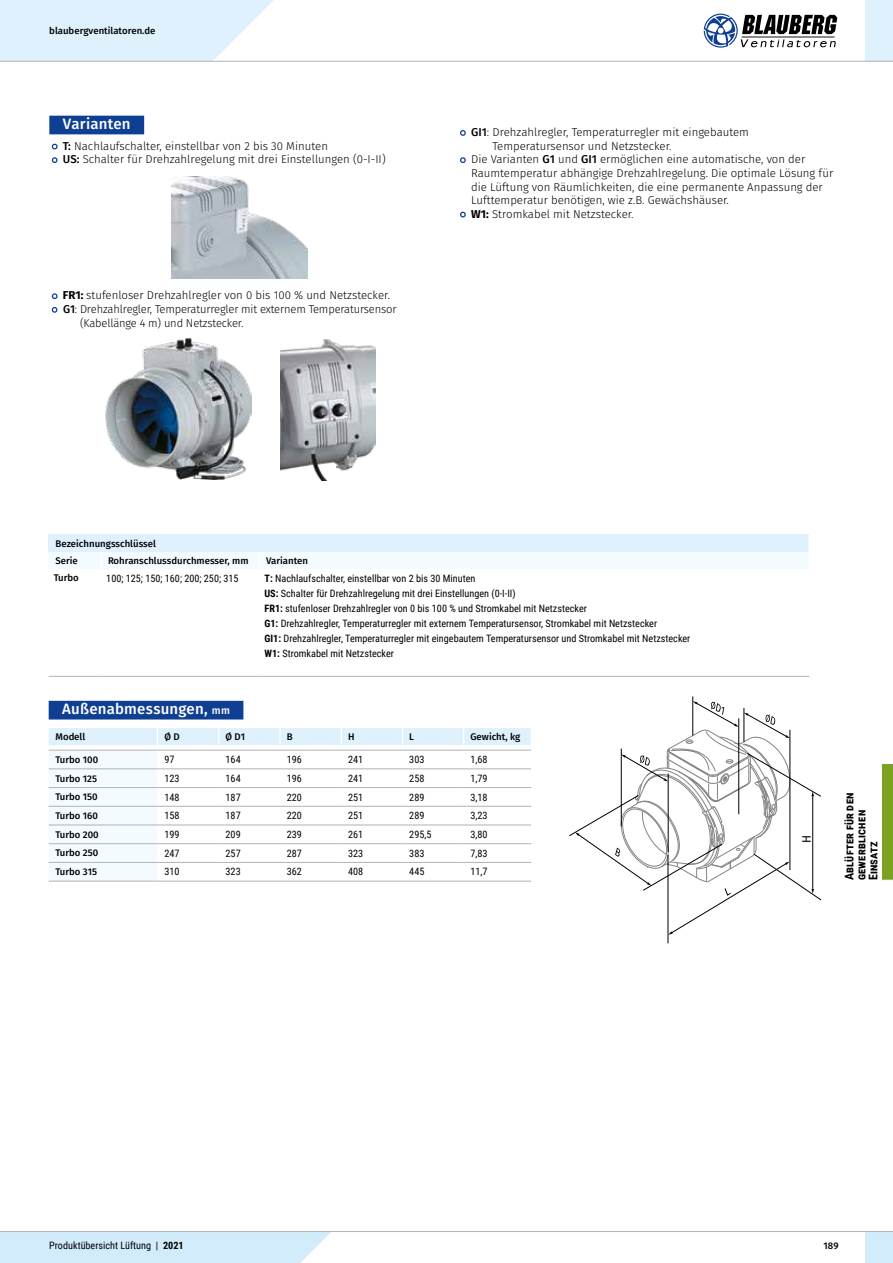
<style>
.page{position:relative;width:893px;height:1263px;background:#fff}
.page>*{position:absolute;margin:0;border:0;box-sizing:border-box;transform-origin:0 0}
.t1{font:500 15px "Fira Sans";letter-spacing:.01em;color:#fff}
.t2{font:12.3px "Fira Sans";color:#000;scale:.95 1}
.t3{font:700 12px/12px "Roboto Condensed";letter-spacing:.02em;color:#000}
.t4{font:300 11.4px/13.6px "Fira Sans";color:#000}
.t5{font:10.2px/15px "Roboto Condensed";color:#000}
.t6{font:500 9.6px/17px "Fira Sans";color:#000}
.s1{font-weight:700;font-size:16.2px;color:#0f3f93}
.s2{font-weight:500}
.s3{font-weight:700}
.s4{font-size:10.5px}
</style>
<div class="page">
<svg style="left:882px;top:764px;width:11px;height:116px"></svg>
<div style="left:49px;top:701px;width:194px;height:18px;background:#0f3f93"></div>
<svg style="left:101px;top:675px;width:708px;height:1px"></svg>
<hr style="left:101px;top:676px;width:158px;height:1px;background:#b1b2b3">
<hr style="left:49px;top:676px;width:52px;height:1px;background:#b1b2b3">
<hr style="left:259px;top:676px;width:550px;height:1px;background:#b1b2b3">
<svg style="left:49px;top:535px;width:760px;height:34px"></svg>
<svg style="left:49px;top:728px;width:482px;height:153px"></svg>
<hr style="left:49px;top:881px;width:109px;height:1px;background:#b1b2b3">
<hr style="left:158px;top:881px;width:61px;height:1px;background:#b1b2b3">
<hr style="left:219px;top:881px;width:61px;height:1px;background:#b1b2b3">
<hr style="left:280px;top:881px;width:61px;height:1px;background:#b1b2b3">
<hr style="left:341px;top:881px;width:61px;height:1px;background:#b1b2b3">
<hr style="left:402px;top:881px;width:62px;height:1px;background:#b1b2b3">
<hr style="left:464px;top:881px;width:67px;height:1px;background:#b1b2b3">
<hr style="left:49px;top:750px;width:109px;height:1px;background:#b1b2b3">
<hr style="left:158px;top:750px;width:61px;height:1px;background:#b1b2b3">
<hr style="left:219px;top:750px;width:61px;height:1px;background:#b1b2b3">
<hr style="left:280px;top:750px;width:61px;height:1px;background:#b1b2b3">
<hr style="left:341px;top:750px;width:61px;height:1px;background:#b1b2b3">
<hr style="left:402px;top:750px;width:62px;height:1px;background:#b1b2b3">
<hr style="left:464px;top:750px;width:67px;height:1px;background:#b1b2b3">
<hr style="left:668px;top:855px;width:1px;height:88px;background:#000">
<hr style="left:692px;top:696px;width:1px;height:39px;background:#000">
<svg style="left:569px;top:701px;width:252px;height:234px"></svg>
<div style="left:49px;top:116px;width:95px;height:18px;background:#0f3f93"></div>
<img style="left:106px;top:338px;width:146px;height:142px">
<img style="left:281px;top:339px;width:95px;height:141px">
<img style="left:172px;top:177px;width:136px;height:102px">
<div style="left:866px;top:1231px;width:27px;height:32px;background:#d3ecfc"></div>
<div style="left:0;top:1232px;width:331px;height:31px;background:#d3ecfc"></div>
<hr style="left:0;top:1231px;width:893px;height:1px;background:#b1b2b3">
<div style="left:866px;top:0;width:27px;height:61px;background:#def1fd"></div>
<svg style="left:704px;top:14px;width:133px;height:34px"></svg>
<svg style="left:0;top:0;width:298px;height:61px"></svg>
<hr style="left:0;top:61px;width:893px;height:1px;background:#b1b2b3">
<p class="t6" style="left:49px;top:23px;width:108px">blaubergventilatoren.de</p>
<h1 class="t1" style="left:63px;top:114px;width:69px">Varianten</h1>
<p class="t4" style="left:52px;top:140px;width:278px"><span class="s1">•</span> <span class="s2">T:</span> Nachlaufschalter, einstellbar von 2 bis 30 Minuten</p>
<p class="t4" style="left:52px;top:153px;width:335px"><span class="s1">•</span> <span class="s2">US:</span> Schalter für Drehzahlregelung mit drei Einstellungen (0-I-II)</p>
<p class="t4" style="left:52px;top:289px;width:340px"><span class="s1">•</span> <span class="s3">FR1:</span> stufenloser Drehzahlregler von 0 bis 100 % und Netzstecker.</p>
<p class="t4" style="left:80px;top:303px;width:318px;text-indent:-28px"><span class="s1">•</span> <span class="s2">G1</span>: Drehzahlregler, Temperaturregler mit externem Temperatursensor (Kabellänge 4 m) und Netzstecker.</p>
<p class="t4" style="left:492px;top:126px;width:258px;text-indent:-32px"><span class="s1">•</span> <span class="s2">GI1</span>: Drehzahlregler, Temperaturregler mit eingebautem<br>Temperatursensor und Netzstecker.</p>
<p class="t4" style="left:471px;top:153px;width:364px;text-indent:-11px"><span class="s1">•</span> Die Varianten <span class="s2">G1</span> und <span class="s2">GI1</span> ermöglichen eine automatische, von der Raumtemperatur abhängige Drehzahlregelung. Die optimale Lösung für die Lüftung von Räumlichkeiten, die eine permanente Anpassung der Lufttemperatur benötigen, wie z.B. Gewächshäuser.</p>
<p class="t4" style="left:460px;top:208px;width:175px"><span class="s1">•</span> <span class="s3">W1:</span> Stromkabel mit Netzstecker.</p>
<p class="t6" style="left:55px;top:536px;width:102px">Bezeichnungsschlüssel<br>Serie</p>
<p class="t6" style="left:108px;top:553px;width:142px">Rohranschlussdurchmesser, mm</p>
<p class="t6" style="left:266px;top:553px;width:43px">Varianten</p>
<p class="t6" style="left:54px;top:570px;width:27px">Turbo</p>
<p class="t5" style="left:106px;top:570px;width:134px">100; 125; 150; 160; 200; 250; 315</p>
<p class="t5" style="left:264px;top:570px;width:427px"><span class="s3">T:</span> Nachlaufschalter, einstellbar von 2 bis 30 Minuten<br><span class="s3">US:</span> Schalter für Drehzahlregelung mit drei Einstellungen (0-I-II)<br><span class="s3">FR1:</span> stufenloser Drehzahlregler von 0 bis 100 % und Stromkabel mit Netzstecker<br><span class="s3">G1:</span> Drehzahlregler, Temperaturregler mit externem Temperatursensor, Stromkabel mit Netzstecker<br><span class="s3">GI1:</span> Drehzahlregler, Temperaturregler mit eingebautem Temperatursensor und Stromkabel mit Netzstecker <span class="s3">W1:</span> Stromkabel mit Netzstecker</p>
<h1 class="t1" style="left:62px;top:699px;width:169px">Außenabmessungen, <span class="s4">mm</span></h1>
<p class="t6" style="left:55px;top:729px;width:31px">Modell</p>
<p class="t6" style="left:164px;top:729px;width:17px">Ø D</p>
<p class="t6" style="left:226px;top:729px;width:21px">Ø D1</p>
<p class="t6" style="left:287px;top:729px;width:7px">B</p>
<p class="t6" style="left:348px;top:729px;width:8px">H</p>
<p class="t6" style="left:409px;top:729px;width:6px">L</p>
<p class="t6" style="left:470px;top:729px;width:51px">Gewicht, kg</p>
<p class="t6" style="left:55px;top:752px;width:44px">Turbo 100</p>
<p class="t5" style="left:164px;top:752px;width:12px">97</p>
<p class="t5" style="left:226px;top:752px;width:17px">164</p>
<p class="t5" style="left:287px;top:752px;width:17px">196</p>
<p class="t5" style="left:348px;top:752px;width:17px">241</p>
<p class="t5" style="left:409px;top:752px;width:17px">303</p>
<p class="t5" style="left:470px;top:752px;width:19px">1,68</p>
<p class="t6" style="left:55px;top:770px;width:43px">Turbo 125</p>
<p class="t5" style="left:164px;top:770px;width:17px">123</p>
<p class="t5" style="left:226px;top:770px;width:17px">164</p>
<p class="t5" style="left:287px;top:770px;width:17px">196</p>
<p class="t5" style="left:348px;top:770px;width:17px">241</p>
<p class="t5" style="left:409px;top:770px;width:17px">258</p>
<p class="t5" style="left:470px;top:770px;width:19px">1,79</p>
<p class="t6" style="left:55px;top:789px;width:44px">Turbo 150</p>
<p class="t5" style="left:164px;top:789px;width:17px">148</p>
<p class="t5" style="left:226px;top:789px;width:17px">187</p>
<p class="t5" style="left:287px;top:789px;width:17px">220</p>
<p class="t5" style="left:348px;top:789px;width:17px">251</p>
<p class="t5" style="left:409px;top:789px;width:17px">289</p>
<p class="t5" style="left:470px;top:789px;width:19px">3,18</p>
<p class="t6" style="left:55px;top:808px;width:44px">Turbo 160</p>
<p class="t5" style="left:164px;top:808px;width:17px">158</p>
<p class="t5" style="left:226px;top:808px;width:17px">187</p>
<p class="t5" style="left:287px;top:808px;width:17px">220</p>
<p class="t5" style="left:348px;top:808px;width:17px">251</p>
<p class="t5" style="left:409px;top:808px;width:17px">289</p>
<p class="t5" style="left:470px;top:808px;width:19px">3,23</p>
<p class="t6" style="left:55px;top:826px;width:45px">Turbo 200</p>
<p class="t5" style="left:164px;top:826px;width:17px">199</p>
<p class="t5" style="left:226px;top:826px;width:17px">209</p>
<p class="t5" style="left:287px;top:826px;width:17px">239</p>
<p class="t5" style="left:348px;top:826px;width:17px">261</p>
<p class="t5" style="left:409px;top:826px;width:24px">295,5</p>
<p class="t5" style="left:470px;top:826px;width:19px">3,80</p>
<p class="t6" style="left:55px;top:845px;width:44px">Turbo 250</p>
<p class="t5" style="left:164px;top:845px;width:17px">247</p>
<p class="t5" style="left:226px;top:845px;width:17px">257</p>
<p class="t5" style="left:287px;top:845px;width:17px">287</p>
<p class="t5" style="left:348px;top:845px;width:17px">323</p>
<p class="t5" style="left:409px;top:845px;width:17px">383</p>
<p class="t5" style="left:470px;top:845px;width:19px">7,83</p>
<p class="t6" style="left:55px;top:864px;width:43px">Turbo 315</p>
<p class="t5" style="left:164px;top:864px;width:17px">310</p>
<p class="t5" style="left:226px;top:864px;width:17px">323</p>
<p class="t5" style="left:287px;top:864px;width:17px">362</p>
<p class="t5" style="left:348px;top:864px;width:17px">408</p>
<p class="t5" style="left:409px;top:864px;width:17px">445</p>
<p class="t5" style="left:470px;top:864px;width:19px">11,7</p>
<p class="t2" style="left:798px;top:843px;width:10px;rotate:-90deg">H</p>
<p class="t3" style="left:843px;top:880px;width:89px;rotate:-90deg">Ablüfter für den gewerblichen<br>Einsatz</p>
<p class="t5" style="left:49px;top:1237px;width:136px">Produktübersicht Lüftung | <span class="s3">2021</span></p>
<p class="t6" style="left:824px;top:1238px;width:16px">189</p>
</div>
